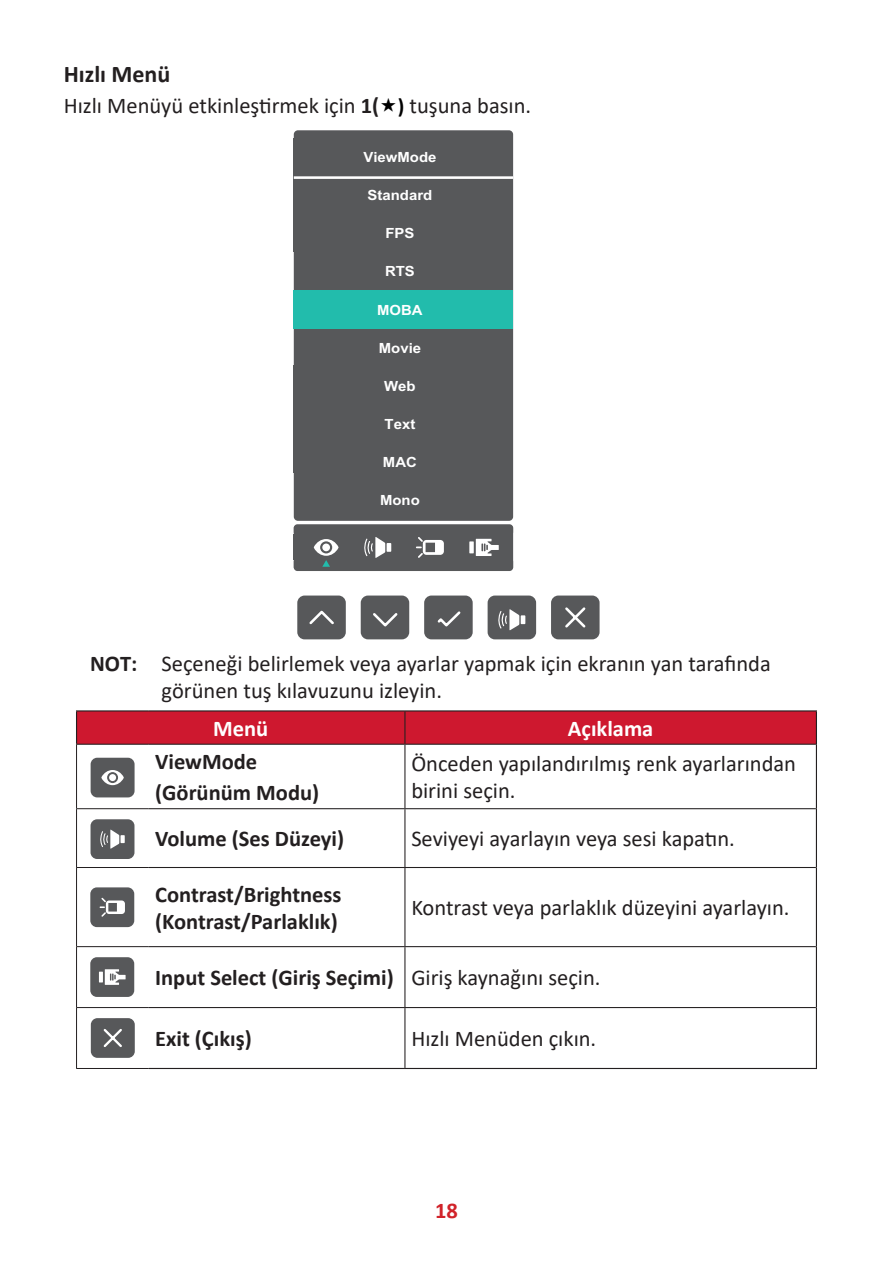
<style>
.page{position:relative;width:893px;height:1263px;background:#fff}
.page>*{position:absolute;margin:0;border:0;box-sizing:border-box;transform-origin:0 0}
.t1{font:700 24px "Calibri";color:#231f20}
.t2{font:22.5px/27px "Calibri";color:#231f20}
.t3{font:700 22.5px/31.2px "Calibri";color:#231f20}
.t4{font:700 22.5px "Calibri";color:#fff}
.t5{font:700 22.5px "Calibri";color:#d1232a}
.t6{font:700 14.1px "Arial";color:#fff;scale:1.06 1}
.s1{font-weight:700}
.s2{font-weight:700;font-size:21px;color:#000}
.s3{font-weight:400}
</style>
<div class="page">
<div style="left:294px;top:524px;width:219px;height:47px;background:#57585a;border-radius:4px"></div>
<div style="left:294px;top:130px;width:219px;height:391px;background:#57585a;border-radius:4px"></div>
<div style="left:293px;top:290px;width:220px;height:38px;background:#22bcac"></div>
<div style="left:297px;top:595px;width:49px;height:44px;background:#57585a;border-radius:7px"></div>
<svg style="left:309px;top:610px;width:25px;height:15px"></svg>
<div style="left:361px;top:595px;width:48px;height:44px;background:#57585a;border-radius:7px"></div>
<svg style="left:373px;top:613px;width:25px;height:14px"></svg>
<div style="left:424px;top:595px;width:49px;height:44px;background:#57585a;border-radius:7px"></div>
<svg style="left:437px;top:611px;width:24px;height:16px"></svg>
<hr style="left:294px;top:176px;width:219px;height:3px;background:#fff">
<svg style="left:416px;top:537px;width:28px;height:21px"></svg>
<div style="left:469px;top:541px;width:5px;height:12px;background:#fff"></div>
<svg style="left:476px;top:539px;width:23px;height:17px"></svg>
<div style="left:551px;top:595px;width:49px;height:44px;background:#57585a;border-radius:7px"></div>
<svg style="left:565px;top:607px;width:21px;height:21px"></svg>
<div style="left:488px;top:595px;width:48px;height:44px;background:#57585a;border-radius:7px"></div>
<svg style="left:498px;top:609px;width:27px;height:21px"></svg>
<svg style="left:364px;top:537px;width:27px;height:21px"></svg>
<svg style="left:314px;top:539px;width:25px;height:28px"></svg>
<div style="left:77px;top:711px;width:739px;height:33px;background:#ce182f"></div>
<hr style="left:76px;top:710px;width:73px;height:1px;background:#231f20">
<hr style="left:76px;top:711px;width:1px;height:33px;background:#231f20">
<hr style="left:149px;top:710px;width:256px;height:1px;background:#231f20">
<hr style="left:405px;top:710px;width:412px;height:1px;background:#231f20">
<hr style="left:816px;top:711px;width:1px;height:33px;background:#231f20">
<hr style="left:816px;top:744px;width:1px;height:65px;background:#231f20">
<hr style="left:816px;top:809px;width:1px;height:58px;background:#231f20">
<hr style="left:816px;top:867px;width:1px;height:80px;background:#231f20">
<hr style="left:816px;top:947px;width:1px;height:60px;background:#231f20">
<hr style="left:816px;top:1007px;width:1px;height:61px;background:#231f20">
<hr style="left:149px;top:1068px;width:256px;height:1px;background:#231f20">
<hr style="left:405px;top:1068px;width:412px;height:1px;background:#231f20">
<hr style="left:404px;top:711px;width:1px;height:33px;background:#231f20">
<hr style="left:76px;top:744px;width:73px;height:1px;background:#231f20">
<hr style="left:149px;top:744px;width:256px;height:1px;background:#231f20">
<hr style="left:405px;top:744px;width:411px;height:1px;background:#231f20">
<hr style="left:404px;top:745px;width:1px;height:63px;background:#231f20">
<hr style="left:149px;top:808px;width:256px;height:1px;background:#231f20">
<hr style="left:405px;top:808px;width:411px;height:1px;background:#231f20">
<hr style="left:404px;top:809px;width:1px;height:58px;background:#231f20">
<hr style="left:149px;top:867px;width:256px;height:1px;background:#231f20">
<hr style="left:405px;top:867px;width:411px;height:1px;background:#231f20">
<hr style="left:404px;top:868px;width:1px;height:78px;background:#231f20">
<hr style="left:149px;top:946px;width:256px;height:1px;background:#231f20">
<hr style="left:405px;top:946px;width:411px;height:1px;background:#231f20">
<hr style="left:404px;top:947px;width:1px;height:60px;background:#231f20">
<hr style="left:149px;top:1007px;width:256px;height:1px;background:#231f20">
<hr style="left:405px;top:1007px;width:411px;height:1px;background:#231f20">
<hr style="left:404px;top:1008px;width:1px;height:60px;background:#231f20">
<hr style="left:76px;top:745px;width:1px;height:63px;background:#231f20">
<hr style="left:76px;top:808px;width:73px;height:1px;background:#231f20">
<hr style="left:76px;top:809px;width:1px;height:58px;background:#231f20">
<hr style="left:76px;top:867px;width:73px;height:1px;background:#231f20">
<hr style="left:76px;top:868px;width:1px;height:78px;background:#231f20">
<hr style="left:76px;top:946px;width:73px;height:1px;background:#231f20">
<hr style="left:76px;top:947px;width:1px;height:60px;background:#231f20">
<hr style="left:76px;top:1007px;width:73px;height:1px;background:#231f20">
<hr style="left:76px;top:1008px;width:1px;height:60px;background:#231f20">
<hr style="left:76px;top:1068px;width:73px;height:1px;background:#231f20">
<div style="left:91px;top:758px;width:44px;height:39px;background:#57585a;border-radius:7px"></div>
<svg style="left:101px;top:770px;width:23px;height:15px"></svg>
<div style="left:109px;top:774px;width:7px;height:7px;background:#fff;border-radius:50%"></div>
<div style="left:91px;top:819px;width:43px;height:40px;background:#57585a;border-radius:7px"></div>
<svg style="left:100px;top:829px;width:25px;height:20px"></svg>
<div style="left:90px;top:887px;width:44px;height:40px;background:#57585a;border-radius:7px"></div>
<svg style="left:100px;top:898px;width:25px;height:19px"></svg>
<div style="left:90px;top:957px;width:44px;height:40px;background:#57585a;border-radius:7px"></div>
<hr style="left:99px;top:972px;width:4px;height:10px;background:#fff">
<svg style="left:105px;top:969px;width:21px;height:16px"></svg>
<div style="left:91px;top:1018px;width:44px;height:40px;background:#57585a;border-radius:7px"></div>
<svg style="left:103px;top:1029px;width:19px;height:18px"></svg>
<p class="t1" style="left:64px;top:57px;width:108px">Hızlı Menü</p>
<p class="t2" style="left:64px;top:91px;width:469px">Hızlı Menüyü etkinleştirmek için <span class="s1">1(</span> <span class="s2">)</span> tuşuna basın.</p>
<p class="t6" style="left:363px;top:147px;width:70px">ViewMode</p>
<p class="t6" style="left:368px;top:185px;width:62px">Standard</p>
<p class="t6" style="left:385px;top:223px;width:29px">FPS</p>
<p class="t6" style="left:385px;top:261px;width:30px">RTS</p>
<p class="t6" style="left:377px;top:300px;width:44px">MOBA</p>
<p class="t6" style="left:379px;top:338px;width:41px">Movie</p>
<p class="t6" style="left:384px;top:376px;width:31px">Web</p>
<p class="t6" style="left:385px;top:414px;width:30px">Text</p>
<p class="t6" style="left:383px;top:452px;width:34px">MAC</p>
<p class="t6" style="left:380px;top:490px;width:39px">Mono</p>
<p class="t2" style="left:162px;top:649px;width:611px;text-indent:-71px"><span class="s1">NOT:</span> Seçeneği belirlemek veya ayarlar yapmak için ekranın yan tarafında görünen tuş kılavuzunu izleyin.</p>
<p class="t4" style="left:213px;top:712px;width:57px">Menü</p>
<p class="t4" style="left:568px;top:712px;width:87px">Açıklama</p>
<p class="t3" style="left:155px;top:745px;width:166px">ViewMode (Görünüm Modu)</p>
<p class="t2" style="left:411px;top:749px;width:386px">Önceden yapılandırılmış renk ayarlarından birini seçin.</p>
<p class="t3" style="left:155px;top:823px;width:190px">Volume (Ses Düzeyi)</p>
<p class="t2" style="left:411px;top:825px;width:325px">Seviyeyi ayarlayın veya sesi kapatın.</p>
<p class="t3" style="left:155px;top:880px;width:188px;line-height:27px">Contrast/Brightness (Kontrast/Parlaklık)</p>
<p class="t2" style="left:411px;top:894px;width:380px">Kontrast veya parlaklık düzeyini ayarlayın.</p>
<p class="t3" style="left:155px;top:962px;width:447px">Input Select (Giriş Seçimi) <span class="s3">Giriş kaynağını seçin.</span></p>
<p class="t3" style="left:155px;top:1023px;width:98px">Exit (Çıkış)</p>
<p class="t2" style="left:411px;top:1024px;width:186px">Hızlı Menüden çıkın.</p>
<p class="t5" style="left:435px;top:1194px;width:24px">18</p>
</div>
